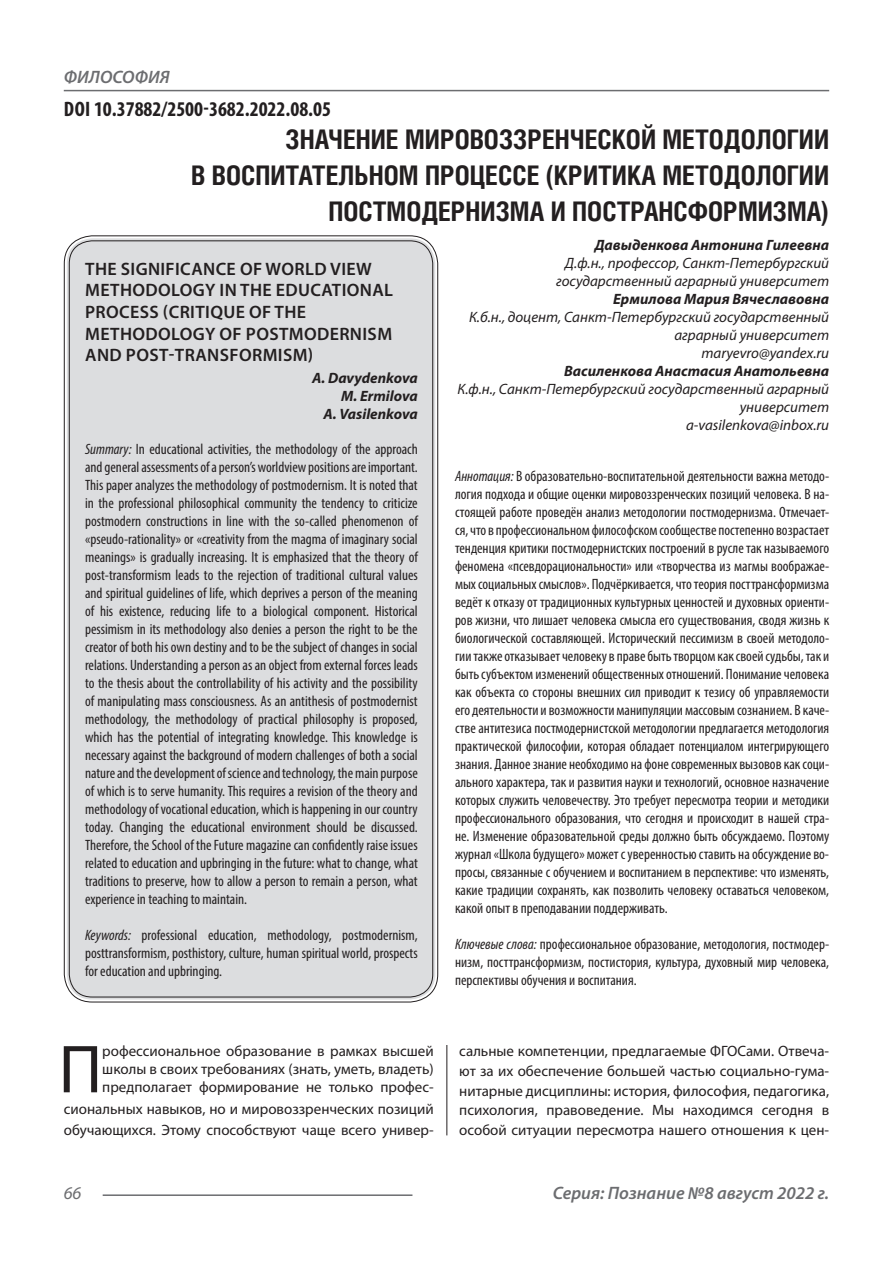
<style>
.page{position:relative;width:893px;height:1263px;background:#fff}
.page>*{position:absolute;margin:0;border:0;box-sizing:border-box;transform-origin:0 0}
.Статья_текст_первый{font:68.4px "Myriad Pro";color:#231f20}
.Статья_название{font:700 27px/36px "Helios Cond C";color:#231f20;text-align:right}
.ДОИ{font:700 condensed 21px "Myriad Pro";color:#231f20}
.Статья_название_англ{font:600 18px/21.6px "Myriad Pro";letter-spacing:.02em;color:#231f20}
.t1{font:italic 600 18px "Myriad Pro";color:#6c6d70}
.t2{font:italic 18px "Myriad Pro";color:#6c6d70}
.Статья_аннотация_анг{font:condensed 15px/18px "Myriad Pro";color:#231f20;text-align:justify}
.Статья_аннотация_тек{font:condensed 15px/18px "Myriad Pro";color:#231f20;text-align:justify}
.Статья_текст_первый-2{font:15px/19.6px "Myriad Pro";color:#231f20;text-align:justify}
.Статья_автор_инфо{font:italic 15px/18px "Myriad Pro";color:#231f20;text-align:right}
.Статья_автор_фио_рус{font:italic 700 15px "Myriad Pro";color:#231f20}
.Статья_автор_англ{font:italic 700 15px "Myriad Pro";color:#231f20}
.s1{font-style:italic}
</style>
<div class="page">
<hr style="left:446px;top:128px;width:1px;height:1007px;background:#231f20">
<hr style="left:103px;top:1194px;width:309px;height:2px;background:#6c6d70">
<hr style="left:64px;top:90px;width:765px;height:1px;background:#6c6d70">
<div style="left:67px;top:238px;width:368px;height:761px;background:#dcdddf;border-radius:26px"></div>
<p class="t1" style="left:64px;top:66px;width:107px">ФИЛОСОФИЯ</p>
<p class="ДОИ" style="left:64px;top:96px;width:269px">DOI 10.37882/2500-3682.2022.08.05</p>
<p class="Статья_название" style="left:286px;top:121px;width:545px">ЗНАЧЕНИЕ МИРОВОЗЗРЕНЧЕСКОЙ МЕТОДОЛОГИИ</p>
<p class="Статья_название" style="left:191px;top:157px;width:640px">В ВОСПИТАТЕЛЬНОМ ПРОЦЕССЕ (КРИТИКА МЕТОДОЛОГИИ<br>ПОСТМОДЕРНИЗМА И ПОСТРАНСФОРМИЗМА)</p>
<p class="Статья_автор_фио_рус" style="left:595px;top:235px;width:236px">Давыденкова Антонина Гилеевна</p>
<p class="Статья_автор_инфо" style="left:556px;top:253px;width:274px;text-align:center">Д.ф.н., профессор, Санкт-Петербургский государственный аграрный университет</p>
<p class="Статья_автор_фио_рус" style="left:613px;top:289px;width:217px">Ермилова Мария Вячеславовна</p>
<p class="Статья_автор_инфо" style="left:469px;top:307px;width:362px">К.б.н., доцент, Санкт-Петербургский государственный аграрный университет</p>
<p class="Статья_автор_инфо" style="left:701px;top:343px;width:129px">maryevro@yandex.ru</p>
<p class="Статья_автор_фио_рус" style="left:564px;top:361px;width:266px">Василенкова Анастасия Анатольевна</p>
<p class="Статья_автор_инфо" style="left:458px;top:379px;width:373px">К.ф.н., Санкт-Петербургский государственный аграрный университет</p>
<p class="Статья_автор_инфо" style="left:686px;top:415px;width:145px">a-vasilenkova@inbox.ru</p>
<p class="Статья_аннотация_тек" style="left:455px;top:467px;width:376px"><span class="s1">Аннотация:</span> В образовательно-воспитательной деятельности важна методо&shy;логия подхода и общие оценки мировоззренческих позиций человека. В на&shy;стоящей работе проведён анализ методологии постмодернизма. Отмечает&shy;ся, что в профессиональном философском сообществе постепенно возрастает тенденция критики постмодернистских построений в русле так называемого феномена «псевдорациональности» или «творчества из магмы воображае&shy;мых социальных смыслов». Подчёркивается, что теория посттрансформизма ведёт к отказу от традиционных культурных ценностей и духовных ориенти&shy;ров жизни, что лишает человека смысла его существования, сводя жизнь к биологической составляющей. Исторический пессимизм в своей методоло&shy;гии также отказывает человеку в праве быть творцом как своей судьбы, так и быть субъектом изменений общественных отношений. Понимание человека как объекта со стороны внешних сил приводит к тезису об управляемости его деятельности и возможности манипуляции массовым сознанием. В каче&shy;стве антитезиса постмодернистской методологии предлагается методология практической философии, которая обладает потенциалом интегрирующего знания. Данное знание необходимо на фоне современных вызовов как соци&shy;ального характера, так и развития науки и технологий, основное назначение которых служить человечеству. Это требует пересмотра теории и методики профессионального образования, что сегодня и происходит в нашей стра&shy;не. Изменение образовательной среды должно быть обсуждаемо. Поэтому журнал «Школа будущего» может с уверенностью ставить на обсуждение во&shy;просы, связанные с обучением и воспитанием в перспективе: что изменять, какие традиции сохранять, как позволить человеку оставаться человеком, какой опыт в преподавании поддерживать.</p>
<p class="Статья_аннотация_тек" style="left:455px;top:935px;width:376px"><span class="s1">Ключевые слова:</span> профессиональное образование, методология, постмодер&shy;низм, посттрансформизм, постистория, культура, духовный мир человека, перспективы обучения и воспитания.</p>
<p class="Статья_название_англ" style="left:85px;top:257px;width:309px">THE SIGNIFICANCE OF WORLD VIEW<br>METHODOLOGY IN THE EDUCATIONAL<br>PROCESS (CRITIQUE OF THE<br>METHODOLOGY OF POSTMODERNISM<br>AND POST-TRANSFORMISM)</p>
<p class="Статья_автор_англ" style="left:312px;top:368px;width:107px">A. Davydenkova</p>
<p class="Статья_автор_англ" style="left:341px;top:386px;width:78px">M. Ermilova</p>
<p class="Статья_автор_англ" style="left:323px;top:404px;width:96px">A. Vasilenkova</p>
<p class="Статья_аннотация_анг" style="left:85px;top:439px;width:334px"><span class="s1">Summary:</span> In educational activities, the methodology of the approach and general assessments of a person’s worldview positions are important.<br>This paper analyzes the methodology of postmodernism. It is noted that in the professional philosophical community the tendency to criticize postmodern constructions in line with the so-called phenomenon of «pseudo-rationality» or «creativity from the magma of imaginary social meanings» is gradually increasing. It is emphasized that the theory of post-transformism leads to the rejection of traditional cultural values and spiritual guidelines of life, which deprives a person of the meaning of his existence, reducing life to a biological component. Historical pessimism in its methodology also denies a person the right to be the creator of both his own destiny and to be the subject of changes in social relations. Understanding a person as an object from external forces leads to the thesis about the controllability of his activity and the possibility of manipulating mass consciousness. As an antithesis of postmodernist methodology, the methodology of practical philosophy is proposed, which has the potential of integrating knowledge. This knowledge is necessary against the background of modern challenges of both a social nature and the development of science and technology, the main purpose of which is to serve humanity. This requires a revision of the theory and methodology of vocational education, which is happening in our country today. Changing the educational environment should be discussed.<br>Therefore, the School of the Future magazine can confidently raise issues related to education and upbringing in the future: what to change, what traditions to preserve, how to allow a person to remain a person, what experience in teaching to maintain.</p>
<p class="Статья_аннотация_анг" style="left:85px;top:925px;width:334px"><span class="s1">Keywords:</span> professional education, methodology, postmodernism, posttransformism, posthistory, culture, human spiritual world, prospects for education and upbringing.</p>
<p class="Статья_текст_первый" style="left:59px;top:1027px;width:45px">П</p>
<p class="Статья_текст_первый-2" style="left:102px;top:1042px;width:333px;line-height:18px">рофессиональное образование в рамках высшей школы в своих требованиях (знать, уметь, владеть) предполагает формирование не только профес-</p>
<p class="Статья_текст_первый-2" style="left:64px;top:1098px;width:371px;line-height:21.6px">сиональных навыков, но и мировоззренческих позиций обучающихся. Этому способствуют чаще всего универ-</p>
<p class="Статья_текст_первый-2" style="left:459px;top:1041px;width:371px">сальные компетенции, предлагаемые ФГОСами. Отвеча&shy;ют за их обеспечение большей частью социально-гума&shy;нитарные дисциплины: история, философия, педагогика, психология, правоведение. Мы находимся сегодня в особой ситуации пересмотра нашего отношения к цен-</p>
<p class="t2" style="left:64px;top:1182px;width:19px">66</p>
<p class="t1" style="left:553px;top:1182px;width:278px">Серия: Познание №8 август 2022 г.</p>
</div>
